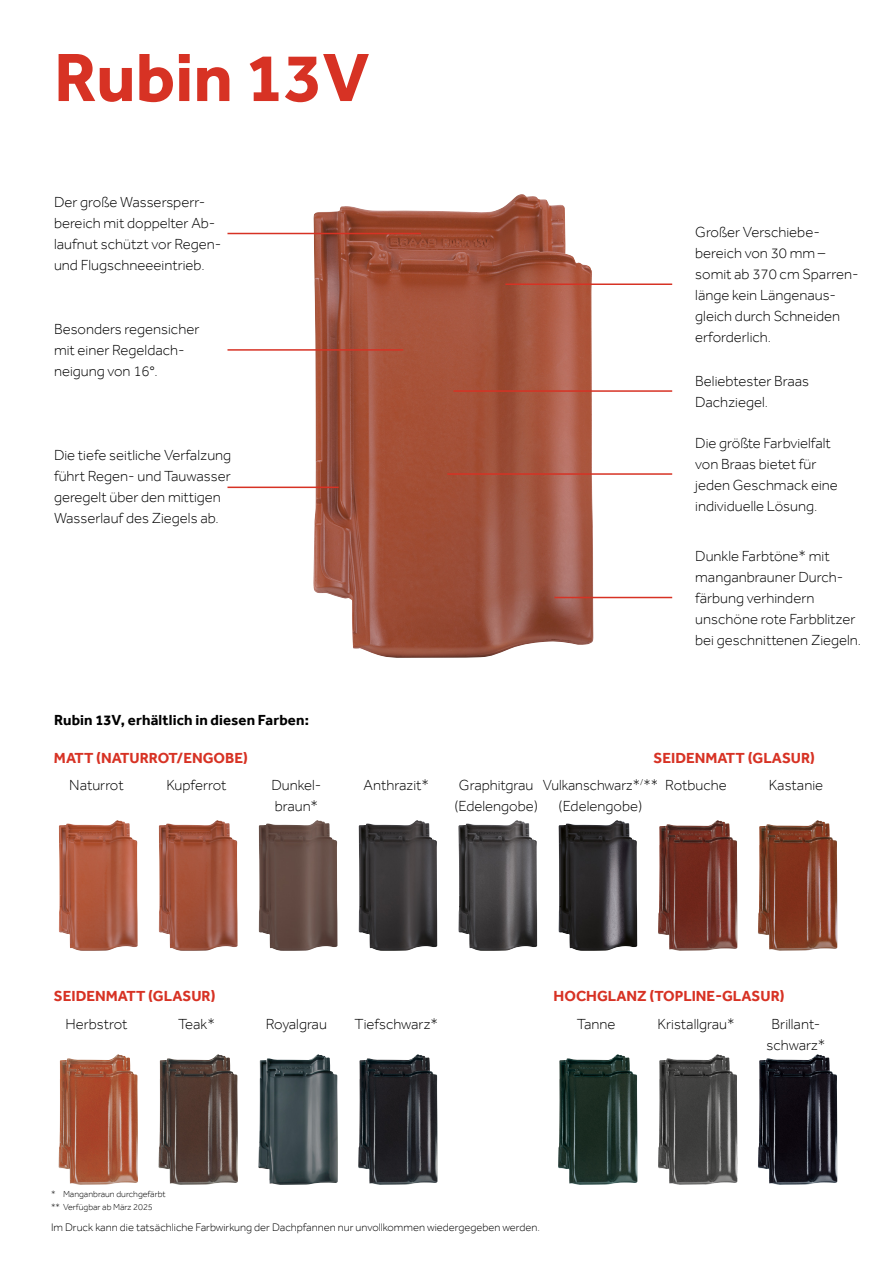
<style>
.page{position:relative;width:893px;height:1263px;background:#fff}
.page>*{position:absolute;margin:0;border:0;box-sizing:border-box;transform-origin:0 0}
.t1{font:700 70.5px "Effra";color:#d73224}
.t2{font:300 15px/21px "Effra";color:#000}
.t3{font:700 15px "Effra";color:#d73224}
.t4{font:700 15px "Effra";letter-spacing:.01em;color:#000}
.t5{font:300 11.25px "Effra";color:#000}
.t6{font:300 9px/13.5px "Effra";color:#000}
</style>
<div class="page">
<img style="left:313px;top:194px;width:280px;height:464px">
<hr style="left:453px;top:390px;width:219px;height:2px;background:#d73224">
<hr style="left:447px;top:473px;width:225px;height:2px;background:#d73224">
<hr style="left:554px;top:597px;width:118px;height:1px;background:#d73224">
<hr style="left:505px;top:283px;width:167px;height:2px;background:#d73224">
<hr style="left:227px;top:233px;width:194px;height:1px;background:#d73224">
<hr style="left:227px;top:349px;width:176px;height:2px;background:#d73224">
<hr style="left:227px;top:487px;width:112px;height:1px;background:#d73224">
<img style="left:59px;top:820px;width:79px;height:131px">
<img style="left:159px;top:820px;width:79px;height:131px">
<img style="left:259px;top:820px;width:78px;height:131px">
<img style="left:358px;top:820px;width:79px;height:131px">
<img style="left:458px;top:820px;width:79px;height:131px">
<img style="left:558px;top:820px;width:58px;height:128px">
<img style="left:658px;top:820px;width:80px;height:131px">
<img style="left:758px;top:820px;width:79px;height:131px">
<img style="left:58px;top:1054px;width:80px;height:131px">
<img style="left:158px;top:1054px;width:80px;height:131px">
<img style="left:258px;top:1054px;width:80px;height:131px">
<img style="left:358px;top:1054px;width:80px;height:131px">
<img style="left:558px;top:1054px;width:80px;height:131px">
<img style="left:658px;top:1054px;width:80px;height:131px">
<img style="left:758px;top:1054px;width:79px;height:131px">
<h1 class="t1" style="left:54px;top:35px;width:317px">Rubin 13V</h1>
<p class="t2" style="left:54px;top:191px;width:167px">Der große Wassersperr&shy;bereich mit doppelter Ab&shy;laufnut schützt vor Regen&shy;und Flugschneeeintrieb.</p>
<p class="t2" style="left:54px;top:318px;width:147px">Besonders regensicher mit einer Regeldach&shy;neigung von 16°.</p>
<p class="t2" style="left:54px;top:445px;width:179px">Die tiefe seitliche Verfalzung führt Regen- und Tauwasser geregelt über den mittigen<br>Wasserlauf des Ziegels ab.</p>
<p class="t4" style="left:54px;top:711px;width:256px">Rubin 13V, erhältlich in diesen Farben:</p>
<p class="t2" style="left:695px;top:221px;width:165px">Großer Verschiebe&shy;bereich von 30 mm – somit ab 370 cm Sparren&shy;länge kein Längenaus&shy;gleich durch Schneiden erforderlich.</p>
<p class="t2" style="left:695px;top:370px;width:115px">Beliebtester Braas<br>Dachziegel.</p>
<p class="t2" style="left:695px;top:432px;width:144px">Die größte Farbvielfalt von Braas bietet für jeden Geschmack eine individuelle Lösung.</p>
<p class="t2" style="left:695px;top:545px;width:167px">Dunkle Farbtöne* mit manganbrauner Durch&shy;färbung verhindern unschöne rote Farbblitzer bei geschnittenen Ziegeln.</p>
<p class="t3" style="left:54px;top:749px;width:195px">MATT (NATURROT/ENGOBE)</p>
<p class="t3" style="left:654px;top:749px;width:163px">SEIDENMATT (GLASUR)</p>
<p class="t2" style="left:69px;top:775px;width:56px">Naturrot</p>
<p class="t2" style="left:166px;top:775px;width:62px">Kupferrot</p>
<p class="t2" style="left:271px;top:775px;width:52px">Dunkel&shy;braun*</p>
<p class="t2" style="left:364px;top:775px;width:67px">Anthrazit*</p>
<p class="t2" style="left:454px;top:775px;width:85px;text-align:center">Graphitgrau (Edelengobe)</p>
<p class="t2" style="left:543px;top:775px;width:117px;text-align:center">Vulkanschwarz*<sup>/</sup>** (Edelengobe)</p>
<p class="t2" style="left:665px;top:775px;width:63px">Rotbuche</p>
<p class="t2" style="left:769px;top:775px;width:56px">Kastanie</p>
<p class="t3" style="left:54px;top:987px;width:163px">SEIDENMATT (GLASUR)</p>
<p class="t3" style="left:554px;top:987px;width:232px">HOCHGLANZ (TOPLINE-GLASUR)</p>
<p class="t2" style="left:65px;top:1013px;width:64px">Herbstrot</p>
<p class="t2" style="left:178px;top:1013px;width:38px">Teak*</p>
<p class="t2" style="left:266px;top:1013px;width:63px">Royalgrau</p>
<p class="t2" style="left:355px;top:1013px;width:85px">Tiefschwarz*</p>
<p class="t2" style="left:577px;top:1013px;width:40px">Tanne</p>
<p class="t2" style="left:658px;top:1013px;width:79px">Kristallgrau*</p>
<p class="t2" style="left:766px;top:1013px;width:60px;text-align:center">Brillant&shy;schwarz*</p>
<p class="t6" style="left:51px;top:1187px;width:116px">* Manganbraun durchgefärbt ** Verfügbar ab März 2025</p>
<p class="t5" style="left:51px;top:1220px;width:490px">Im Druck kann die tatsächliche Farbwirkung der Dachpfannen nur unvollkommen wiedergegeben werden.</p>
</div>
